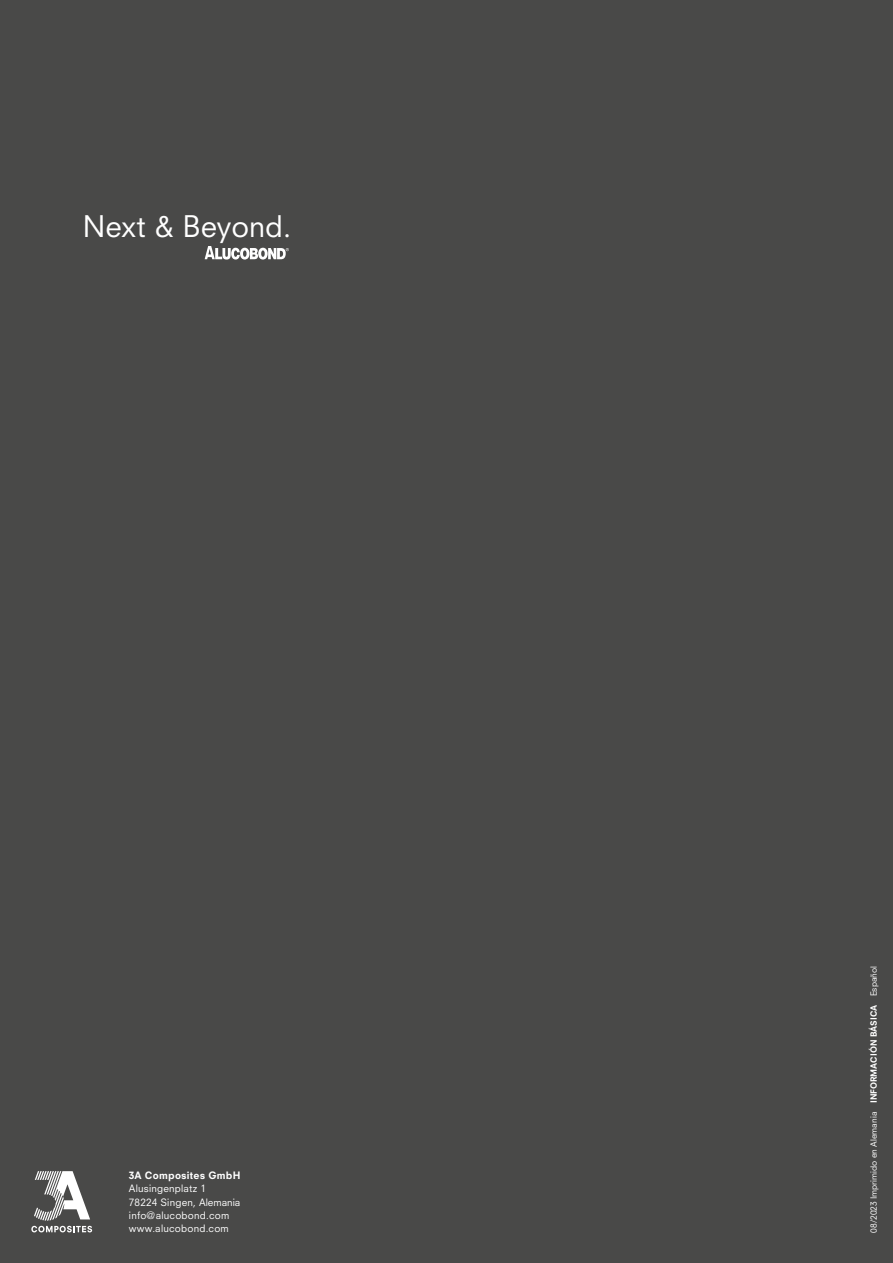
<style>
.page{position:relative;width:893px;height:1263px;background:#494948}
.page>*{position:absolute;margin:0;border:0;box-sizing:border-box;transform-origin:0 0}
.t1{font:29.1px "Neuzeit SLT Std";color:#fff}
.t2{font:9.9px/13.5px "Neuzeit SLT Std";letter-spacing:.02em;color:#fff}
.t3{font:800 9.9px "Neuzeit SLT Std";letter-spacing:.02em;color:#fff}
.t4{font:8.4px "Neuzeit SLT Std";color:#fff}
.s1{font-weight:800}
</style>
<div class="page">
<svg style="left:34px;top:1171px;width:56px;height:49px"></svg>
<svg style="left:31px;top:1226px;width:61px;height:6px"></svg>
<svg style="left:205px;top:246px;width:84px;height:14px"></svg>
<h1 class="t1" style="left:83px;top:208px;width:210px">Next &amp; Beyond.</h1>
<p class="t3" style="left:129px;top:1169px;width:113px">3A Composites GmbH</p>
<p class="t2" style="left:129px;top:1181px;width:113px">Alusingenplatz 1<br>78224 Singen, Alemania info@alucobond.com www.alucobond.com</p>
<p class="t4" style="left:869px;top:1233px;width:268px;rotate:-90deg">08/2023 Imprimido en Alemania <span class="s1">INFORMACIÓN BÁSICA</span> Español</p>
</div>
